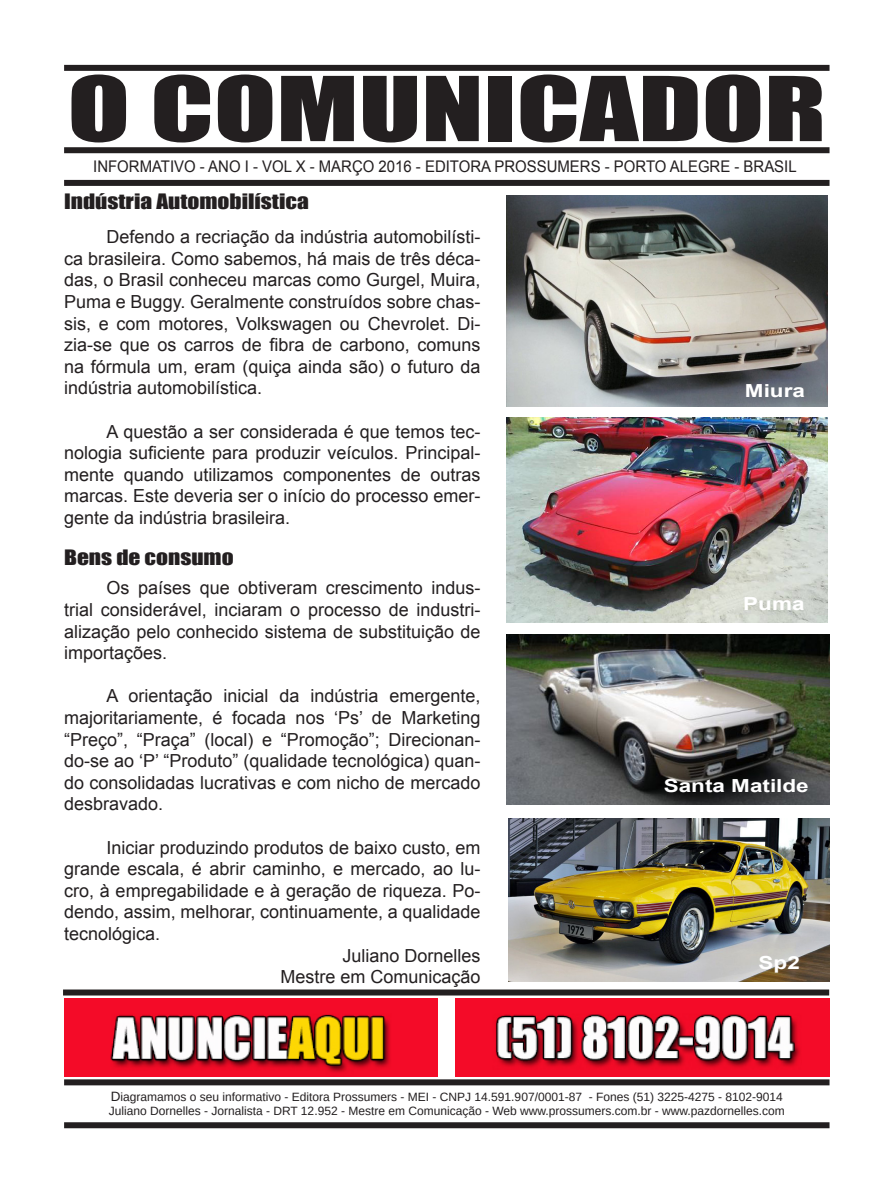
<style>
.page{position:relative;width:893px;height:1191px;background:#fff}
.page>*{position:absolute;margin:0;border:0;box-sizing:border-box;transform-origin:0 0}
.t1{font:82.5px "Impact";color:#231f20;scale:1.39 1}
.t2{font:19.5px "Impact";color:#231f20;scale:1.2 1}
.t3{font:18px/21.6px "Arial";color:#231f20;text-align:justify}
.t4{font:700 18px "Arial";color:#fff;scale:1.25 1}
.t5{font:16.05px "Arial";color:#231f20;scale:.93 1}
.t6{font:12px "Arimo";color:#231f20}
.s1{font-size:13.5px}
</style>
<div class="page">
<div style="left:64px;top:180px;width:765px;height:6px;background:#231f20"></div>
<div style="left:64px;top:65px;width:765px;height:6px;background:#231f20"></div>
<div style="left:64px;top:147px;width:765px;height:6px;background:#231f20"></div>
<div style="left:64px;top:1079px;width:765px;height:6px;background:#231f20"></div>
<div style="left:64px;top:1122px;width:765px;height:6px;background:#231f20"></div>
<div style="left:63px;top:989px;width:766px;height:6px;background:#231f20"></div>
<img style="left:64px;top:998px;width:374px;height:78px">
<img style="left:456px;top:998px;width:373px;height:78px">
<img style="left:506px;top:196px;width:321px;height:210px">
<img style="left:506px;top:418px;width:321px;height:204px">
<img style="left:508px;top:818px;width:321px;height:163px">
<img style="left:506px;top:635px;width:323px;height:170px">
<p class="t1" style="left:67px;top:45px;width:547px">O COMUNICADOR</p>
<p class="t5" style="left:93px;top:156px;width:758px">INFORMATIVO - ANO I - VOL X - MARÇO 2016 - EDITORA PROSSUMERS - PORTO ALEGRE - BRASIL</p>
<p class="t2" style="left:64px;top:186px;width:205px">Indústria Automobilística</p>
<p class="t3" style="left:64px;top:226px;width:418px;text-indent:43px">Defendo a recriação da indústria automobilísti&shy;ca brasileira. Como sabemos, há mais de três déca&shy;das, o Brasil conheceu marcas como Gurgel, Muira, Puma e Buggy. Geralmente construídos sobre chas&shy;sis, e com motores, Volkswagen ou Chevrolet. Di&shy;zia-se que os carros de fibra de carbono, comuns na fórmula um, eram (quiça ainda são) o futuro da indústria automobilística.</p>
<p class="t3" style="left:64px;top:421px;width:418px;text-indent:43px">A questão a ser considerada é que temos tec&shy;nologia suficiente para produzir veículos. Principal&shy;mente quando utilizamos componentes de outras marcas. Este deveria ser o início do processo emer&shy;gente da indústria brasileira.</p>
<p class="t2" style="left:64px;top:542px;width:143px">Bens de consumo</p>
<p class="t3" style="left:64px;top:577px;width:418px;text-indent:43px">Os países que obtiveram crescimento indus&shy;trial considerável, inciaram o processo de industri&shy;alização pelo conhecido sistema de substituição de importações.</p>
<p class="t3" style="left:64px;top:685px;width:418px;text-indent:43px">A orientação inicial da indústria emergente, majoritariamente, é focada nos ‘Ps’ de Marketing “Preço”, “Praça” (local) e “Promoção”; Direcionan&shy;do-se ao ‘P’ “Produto” (qualidade tecnológica) quan&shy;do consolidadas lucrativas e com nicho de mercado desbravado.</p>
<p class="t3" style="left:64px;top:836px;width:418px;text-indent:43px">Iniciar produzindo produtos de baixo custo, em grande escala, é abrir caminho, e mercado, ao lu&shy;cro, à empregabilidade e à geração de riqueza. Po&shy;dendo, assim, melhorar, continuamente, a qualidade tecnológica.</p>
<p class="t3" style="left:342px;top:944px;width:140px">Juliano Dornelles</p>
<p class="t3" style="left:280px;top:966px;width:202px">Mestre em Comunicação</p>
<p class="t4" style="left:745px;top:378px;width:50px">Miura</p>
<p class="t4" style="left:743px;top:591px;width:51px">Puma</p>
<p class="t4" style="left:664px;top:773px;width:118px">Santa Matilde</p>
<p class="t4" style="left:759px;top:951px;width:35px">Sp2</p>
<p class="t6" style="left:111px;top:1088px;width:674px"><span class="s1">D</span>iagramamos o seu informativo - Editora Prossumers - MEI - CNPJ 14.591.907/0001-87 - Fones (51) 3225-4275 - 8102-9014</p>
<p class="t6" style="left:109px;top:1103px;width:678px">Juliano Dornelles - Jornalista - DRT 12.952 - Mestre em Comunicação - Web www.prossumers.com.br - www.pazdornelles.com</p>
</div>
